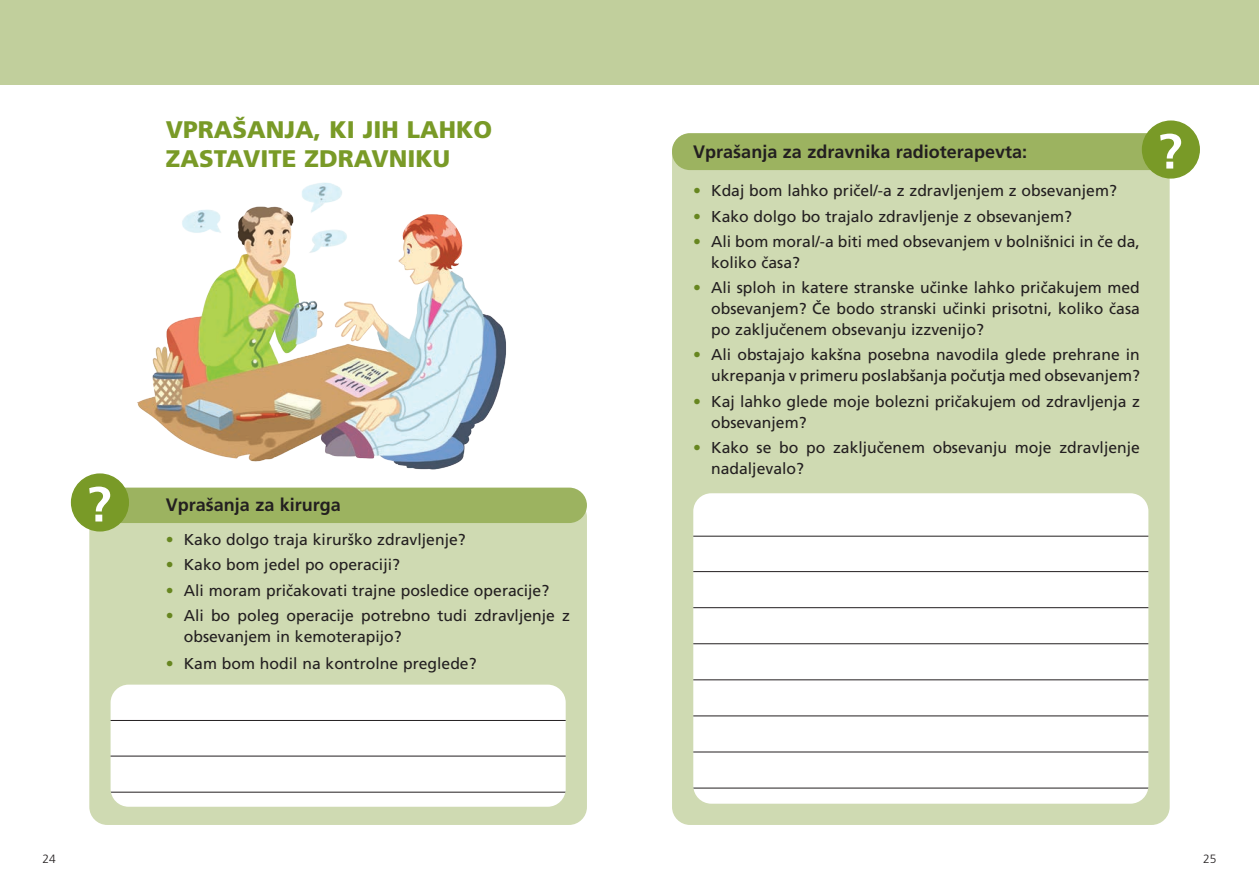
<style>
.page{position:relative;width:1259px;height:893px;background:#fff}
.page>*{position:absolute;margin:0;border:0;box-sizing:border-box;transform-origin:0 0}
.t1{font:900 24px/28.5px "Frutiger CE";color:#799a27}
.t2{font:700 18px "Frutiger CE";color:#231f20}
.t3{font:15.75px/21px "Frutiger CE";color:#231f20}
.t4{font:300 12px "Frutiger CE";color:#231f20}
.s1{color:#678620}
</style>
<div class="page">
<div style="left:89px;top:499px;width:498px;height:326px;background:#cfdab2;border-radius:18px"></div>
<div style="left:672px;top:133px;width:497px;height:692px;background:#cfdab2;border-radius:18px"></div>
<div style="left:75px;top:488px;width:512px;height:35px;background:#9cb360;border-radius:18px"></div>
<div style="left:72px;top:474px;width:56px;height:57px;background:#799a27;border-radius:50%"></div>
<div style="left:71px;top:473px;width:58px;height:58px;border:2px solid #799a27;border-radius:50%"></div>
<svg style="left:89px;top:486px;width:21px;height:35px"></svg>
<div style="left:672px;top:133px;width:511px;height:37px;background:#9cb360;border-radius:18px"></div>
<div style="left:1142px;top:121px;width:57px;height:57px;background:#799a27;border-radius:50%"></div>
<div style="left:1141px;top:120px;width:59px;height:59px;border:2px solid #799a27;border-radius:50%"></div>
<svg style="left:1160px;top:134px;width:21px;height:35px"></svg>
<div style="left:693px;top:493px;width:455px;height:311px;background:#fff;border-radius:18px"></div>
<hr style="left:693px;top:571px;width:455px;height:1px;background:#231f20">
<hr style="left:693px;top:607px;width:455px;height:1px;background:#231f20">
<hr style="left:693px;top:643px;width:455px;height:1px;background:#231f20">
<hr style="left:693px;top:680px;width:455px;height:1px;background:#231f20">
<hr style="left:693px;top:716px;width:455px;height:1px;background:#231f20">
<hr style="left:693px;top:752px;width:455px;height:1px;background:#231f20">
<hr style="left:693px;top:788px;width:455px;height:1px;background:#231f20">
<hr style="left:693px;top:536px;width:455px;height:1px;background:#231f20">
<div style="left:0;top:0;width:1259px;height:85px;background:#c1cf9c"></div>
<div style="left:111px;top:685px;width:455px;height:122px;background:#fff;border-radius:18px"></div>
<hr style="left:111px;top:756px;width:455px;height:1px;background:#231f20">
<hr style="left:111px;top:792px;width:455px;height:1px;background:#231f20">
<hr style="left:111px;top:720px;width:455px;height:1px;background:#231f20">
<img style="left:137px;top:182px;width:369px;height:288px">
<h1 class="t1" style="left:166px;top:116px;width:328px">VPRAŠANJA, KI JIH LAHKO<br>ZASTAVITE ZDRAVNIKU</h1>
<p class="t2" style="left:166px;top:494px;width:177px">Vprašanja za kirurga</p>
<p class="t3" style="left:166px;top:529px;width:301px"><span class="s1">•</span> Kako dolgo traja kirurško zdravljenje?</p>
<p class="t3" style="left:166px;top:554px;width:236px"><span class="s1">•</span> Kako bom jedel po operaciji?</p>
<p class="t3" style="left:166px;top:579px;width:385px"><span class="s1">•</span> Ali moram pričakovati trajne posledice operacije?</p>
<p class="t3" style="left:184px;top:605px;width:388px;text-indent:-18px"><span class="s1">•</span> Ali bo poleg operacije potrebno tudi zdravljenje z obsevanjem in kemoterapijo?</p>
<p class="t3" style="left:166px;top:652px;width:312px"><span class="s1">•</span> Kam bom hodil na kontrolne preglede?</p>
<p class="t2" style="left:693px;top:141px;width:335px">Vprašanja za zdravnika radioterapevta:</p>
<p class="t3" style="left:693px;top:180px;width:425px"><span class="s1">•</span> Kdaj bom lahko pričel/-a z zdravljenjem z obsevanjem?</p>
<p class="t3" style="left:693px;top:206px;width:380px"><span class="s1">•</span> Kako dolgo bo trajalo zdravljenje z obsevanjem?</p>
<p class="t3" style="left:711px;top:231px;width:430px;text-indent:-18px"><span class="s1">•</span> Ali bom moral/-a biti med obsevanjem v bolnišnici in če da, koliko časa?</p>
<p class="t3" style="left:711px;top:277px;width:430px;text-align:justify;text-indent:-18px"><span class="s1">•</span> Ali sploh in katere stranske učinke lahko pričakujem med obsevanjem? Če bodo stranski učinki prisotni, koliko časa po zaključenem obsevanju izzvenijo?</p>
<p class="t3" style="left:693px;top:344px;width:448px;text-align:right"><span class="s1">•</span> Ali obstajajo kakšna posebna navodila glede prehrane in ukrepanja v primeru poslabšanja počutja med obsevanjem?</p>
<p class="t3" style="left:711px;top:390px;width:430px;text-indent:-18px"><span class="s1">•</span> Kaj lahko glede moje bolezni pričakujem od zdravljenja z obsevanjem?</p>
<p class="t3" style="left:711px;top:437px;width:430px;text-indent:-18px"><span class="s1">•</span> Kako se bo po zaključenem obsevanju moje zdravljenje nadaljevalo?</p>
<p class="t4" style="left:43px;top:851px;width:15px">24</p>
<p class="t4" style="left:1203px;top:851px;width:15px">25</p>
</div>
